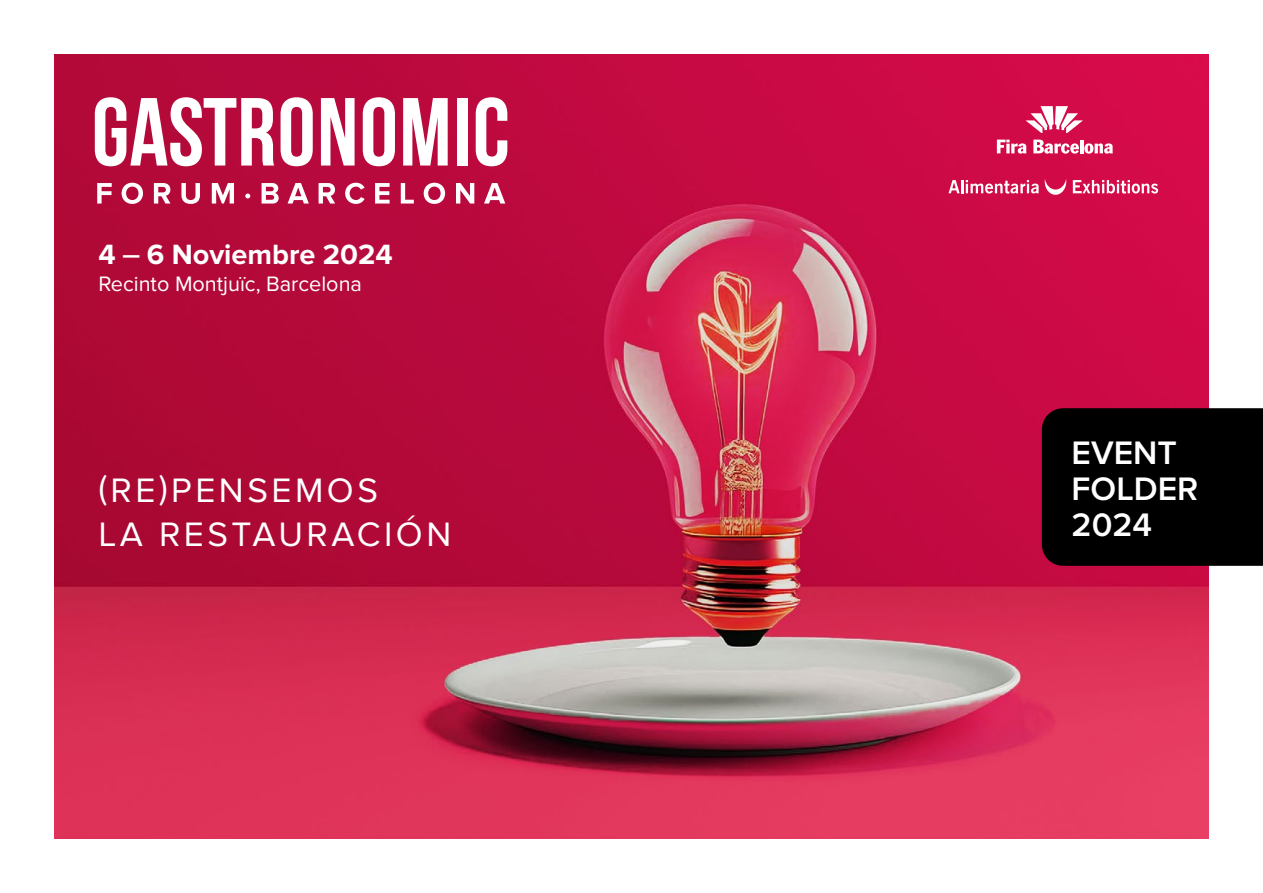
<style>
.page{position:relative;width:1263px;height:893px;background:#fff}
.page>*{position:absolute;margin:0;border:0;box-sizing:border-box;transform-origin:0 0}
.t1{font:35.1px/44px "Proxima Nova";letter-spacing:.1em;color:#fff}
.t2{font:600 33.75px/36px "Proxima Nova";color:#fff}
.t3{font:700 28.95px "Proxima Nova";color:#fff}
.t4{font:21.6px "Proxima Nova";color:#fff}
</style>
<div class="page">
<img style="left:54px;top:54px;width:1155px;height:785px">
<div style="left:1042px;top:408px;width:221px;height:158px;background:#000"></div>
<svg style="left:1025px;top:106px;width:58px;height:27px"></svg>
<svg style="left:997px;top:140px;width:29px;height:14px"></svg>
<svg style="left:1033px;top:140px;width:80px;height:14px"></svg>
<svg style="left:948px;top:180px;width:91px;height:14px"></svg>
<svg style="left:1073px;top:180px;width:85px;height:14px"></svg>
<svg style="left:1045px;top:179px;width:21px;height:16px"></svg>
<svg style="left:95px;top:97px;width:179px;height:69px"></svg>
<svg style="left:281px;top:97px;width:32px;height:69px"></svg>
<svg style="left:321px;top:98px;width:34px;height:68px"></svg>
<svg style="left:363px;top:97px;width:32px;height:69px"></svg>
<svg style="left:403px;top:98px;width:45px;height:68px"></svg>
<div style="left:457px;top:98px;width:10px;height:68px;background:#fff"></div>
<svg style="left:476px;top:97px;width:31px;height:69px"></svg>
<svg style="left:97px;top:183px;width:15px;height:21px"></svg>
<svg style="left:122px;top:183px;width:21px;height:21px"></svg>
<svg style="left:154px;top:183px;width:16px;height:21px"></svg>
<svg style="left:181px;top:183px;width:19px;height:21px"></svg>
<svg style="left:212px;top:183px;width:22px;height:21px"></svg>
<svg style="left:245px;top:194px;width:5px;height:4px"></svg>
<svg style="left:262px;top:183px;width:17px;height:21px"></svg>
<svg style="left:288px;top:183px;width:21px;height:21px"></svg>
<svg style="left:319px;top:183px;width:16px;height:21px"></svg>
<svg style="left:345px;top:183px;width:20px;height:21px"></svg>
<svg style="left:375px;top:183px;width:15px;height:21px"></svg>
<svg style="left:401px;top:183px;width:13px;height:21px"></svg>
<svg style="left:424px;top:183px;width:21px;height:21px"></svg>
<svg style="left:456px;top:183px;width:18px;height:21px"></svg>
<svg style="left:484px;top:183px;width:21px;height:21px"></svg>
<p class="t3" style="left:98px;top:238px;width:296px">4 _ 6 Noviembre 2024</p>
<p class="t4" style="left:98px;top:271px;width:265px">Recinto Montjuïc, Barcelona</p>
<p class="t1" style="left:98px;top:469px;width:354px">(RE)PENSEMOS<br>LA RESTAURACIÓN</p>
<p class="t2" style="left:1071px;top:434px;width:128px">EVENT<br>FOLDER<br>2024</p>
</div>
